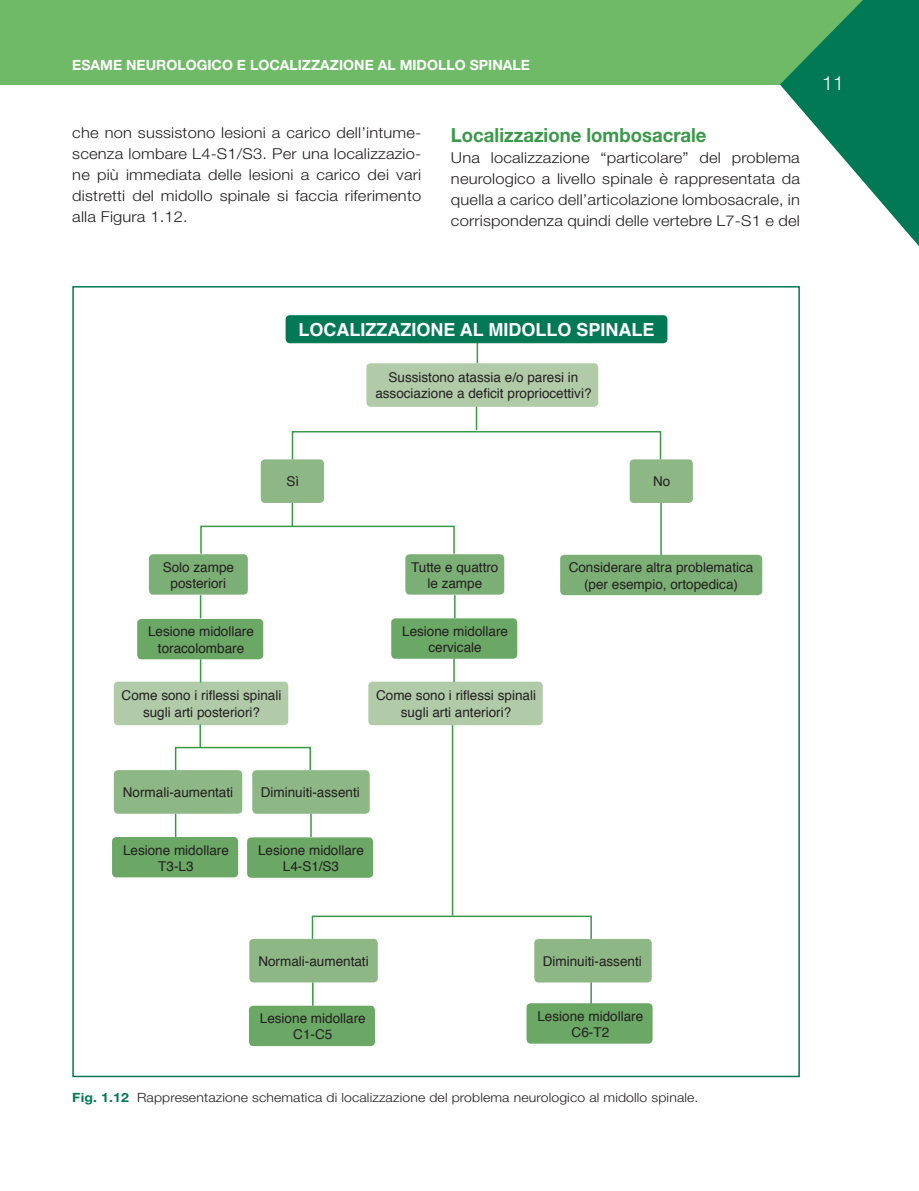
<style>
.page{position:relative;width:919px;height:1191px;background:#fff}
.page>*{position:absolute;margin:0;border:0;box-sizing:border-box;transform-origin:0 0}
.t1{font:700 19.5px "Helvetica Neue LT Std";color:#3a9949;scale:.95 1}
.t2{font:300 19.5px "Helvetica Neue LT Std";color:#fff}
.t3{font:700 18px "Helvetica";color:#fff}
.t4{font:300 15px/21px "Helvetica Neue LT Std";letter-spacing:.01em;color:#231f20;text-align:justify;scale:1.1 1}
.t5{font:700 14.1px "Helvetica Neue LT Std";color:#fff}
.t6{font:13.5px/16.2px "Helvetica";color:#231f20;text-align:center}
.t7{font:300 12.75px "Helvetica Neue LT Std";letter-spacing:.01em;color:#231f20;scale:1.1 1}
.s1{font-weight:700;color:#007954}
</style>
<div class="page">
<div style="left:0;top:0;width:918px;height:85px;background:#6eba66"></div>
<svg style="left:780px;top:0;width:138px;height:296px"></svg>
<hr style="left:476px;top:340px;width:2px;height:23px;background:#3a9949">
<div style="left:285px;top:315px;width:382px;height:28px;background:#007954;border-radius:4px"></div>
<div style="left:366px;top:363px;width:232px;height:44px;background:#b1cba9;border-radius:4px"></div>
<hr style="left:475px;top:407px;width:2px;height:23px;background:#3a9949">
<div style="left:292px;top:431px;width:369px;height:29px;border:2px solid #3a9949"></div>
<div style="left:261px;top:459px;width:63px;height:44px;background:#8eb786;border-radius:4px"></div>
<div style="left:629px;top:459px;width:63px;height:44px;background:#8eb786;border-radius:4px"></div>
<hr style="left:291px;top:503px;width:2px;height:23px;background:#3a9949">
<hr style="left:660px;top:503px;width:1px;height:54px;background:#3a9949">
<div style="left:200px;top:525px;width:255px;height:29px;border:2px solid #3a9949"></div>
<div style="left:149px;top:554px;width:99px;height:40px;background:#7caf75;border-radius:4px"></div>
<div style="left:405px;top:554px;width:99px;height:40px;background:#7caf75;border-radius:4px"></div>
<div style="left:560px;top:555px;width:202px;height:40px;background:#7caf75;border-radius:4px"></div>
<svg style="left:200px;top:595px;width:1px;height:23px"></svg>
<div style="left:137px;top:619px;width:126px;height:40px;background:#6ba765;border-radius:4px"></div>
<svg style="left:454px;top:595px;width:1px;height:23px"></svg>
<div style="left:391px;top:618px;width:126px;height:41px;background:#6ba765;border-radius:4px"></div>
<div style="left:114px;top:681px;width:174px;height:44px;background:#b1cba9;border-radius:4px"></div>
<svg style="left:200px;top:659px;width:1px;height:23px"></svg>
<div style="left:368px;top:681px;width:174px;height:44px;background:#b1cba9;border-radius:4px"></div>
<hr style="left:453px;top:659px;width:2px;height:23px;background:#3a9949">
<div style="left:114px;top:770px;width:128px;height:43px;background:#8eb786;border-radius:4px"></div>
<hr style="left:199px;top:724px;width:2px;height:23px;background:#3a9949">
<div style="left:175px;top:747px;width:136px;height:24px;border:2px solid #3a9949"></div>
<div style="left:252px;top:770px;width:117px;height:43px;background:#8eb786;border-radius:4px"></div>
<svg style="left:175px;top:813px;width:1px;height:24px"></svg>
<div style="left:112px;top:837px;width:126px;height:40px;background:#6ba765;border-radius:4px"></div>
<hr style="left:310px;top:814px;width:2px;height:23px;background:#3a9949">
<div style="left:247px;top:837px;width:126px;height:40px;background:#6ba765;border-radius:4px"></div>
<hr style="left:452px;top:725px;width:1px;height:190px;background:#3a9949">
<div style="left:312px;top:915px;width:280px;height:24px;border:2px solid #3a9949"></div>
<div style="left:249px;top:939px;width:129px;height:43px;background:#8eb786;border-radius:4px"></div>
<div style="left:534px;top:939px;width:117px;height:43px;background:#8eb786;border-radius:4px"></div>
<svg style="left:312px;top:982px;width:1px;height:23px"></svg>
<div style="left:249px;top:1005px;width:126px;height:41px;background:#6ba765;border-radius:4px"></div>
<hr style="left:590px;top:982px;width:2px;height:23px;background:#3a9949">
<div style="left:526px;top:1003px;width:126px;height:40px;background:#6ba765;border-radius:4px"></div>
<p class="t5" style="left:72px;top:56px;width:459px">ESAME NEUROLOGICO E LOCALIZZAZIONE AL MIDOLLO SPINALE</p>
<p class="t4" style="left:72px;top:122px;width:318px">che non sussistono lesioni a carico dell’intume&shy;scenza lombare L4-S1/S3. Per una localizzazio&shy;ne più immediata delle lesioni a carico dei vari distretti del midollo spinale si faccia riferimento alla Figura 1.12.</p>
<h1 class="t1" style="left:451px;top:122px;width:270px">Localizzazione lombosacrale</h1>
<p class="t4" style="left:451px;top:146px;width:318px">Una localizzazione “particolare” del problema neurologico a livello spinale è rappresentata da quella a carico dell’articolazione lombosacrale, in corrispondenza quindi delle vertebre L7-S1 e del</p>
<h1 class="t2" style="left:822px;top:72px;width:23px">11</h1>
<h2 class="t3" style="left:298px;top:315px;width:358px">LOCALIZZAZIONE AL MIDOLLO SPINALE</h2>
<p class="t6" style="left:375px;top:369px;width:218px">Sussistono atassia e/o paresi in associazione a deficit propriocettivi?</p>
<p class="t6" style="left:286px;top:474px;width:14px">Sì</p>
<p class="t6" style="left:653px;top:474px;width:19px">No</p>
<p class="t6" style="left:163px;top:559px;width:73px">Solo zampe posteriori</p>
<p class="t6" style="left:411px;top:559px;width:89px">Tutte e quattro le zampe</p>
<p class="t6" style="left:568px;top:560px;width:186px">Considerare altra problematica (per esempio, ortopedica)</p>
<p class="t6" style="left:148px;top:624px;width:107px">Lesione midollare toracolombare</p>
<p class="t6" style="left:402px;top:623px;width:107px">Lesione midollare cervicale</p>
<p class="t6" style="left:122px;top:688px;width:161px">Come sono i riflessi spinali sugli arti posteriori?</p>
<p class="t6" style="left:376px;top:688px;width:161px">Come sono i riflessi spinali sugli arti anteriori?</p>
<p class="t6" style="left:123px;top:784px;width:112px">Normali-aumentati</p>
<p class="t6" style="left:261px;top:784px;width:101px">Diminuiti-assenti</p>
<p class="t6" style="left:123px;top:842px;width:107px">Lesione midollare<br>T3-L3</p>
<p class="t6" style="left:258px;top:842px;width:107px">Lesione midollare<br>L4-S1/S3</p>
<p class="t6" style="left:258px;top:953px;width:112px">Normali-aumentati</p>
<p class="t6" style="left:542px;top:953px;width:101px">Diminuiti-assenti</p>
<p class="t6" style="left:260px;top:1010px;width:107px">Lesione midollare<br>C1-C5</p>
<p class="t6" style="left:537px;top:1008px;width:107px">Lesione midollare<br>C6-T2</p>
<p class="t7" style="left:72px;top:1089px;width:570px"><span class="s1">Fig. 1.12</span> Rappresentazione schematica di localizzazione del problema neurologico al midollo spinale.</p>
</div>
